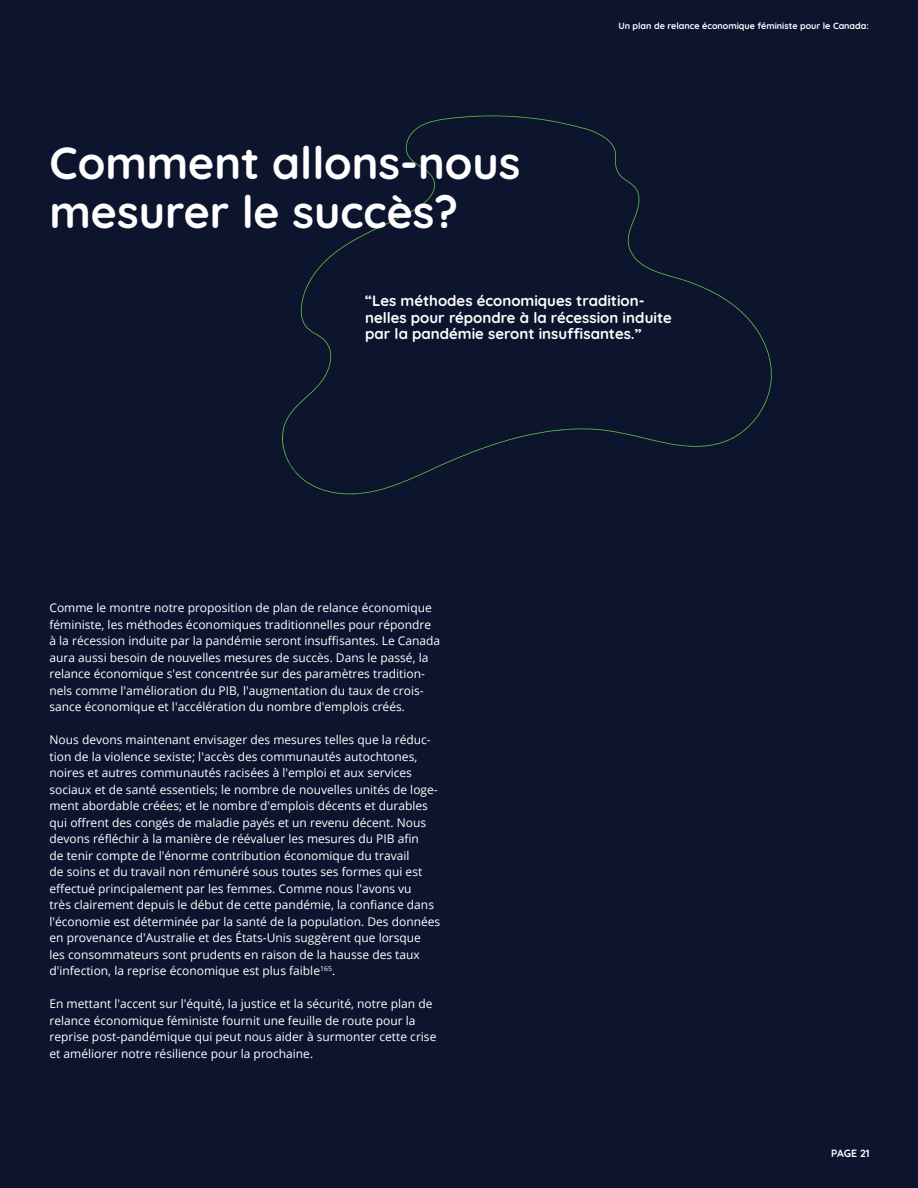
<style>
.page{position:relative;width:918px;height:1188px;background:#0c142e}
.page>*{position:absolute;margin:0;border:0;box-sizing:border-box;transform-origin:0 0}
.t1{font:300 45px/49.5px "Quicksand";color:#fff}
.t2{font:300 15px/16.5px "Quicksand";color:#fff}
.t3{font:12px/16.5px "Open Sans";color:#fff}
.t4{font:300 10.5px "Quicksand";letter-spacing:-.005em;color:#fff}
.t5{font:300 9px "Quicksand";color:#fff}
</style>
<div class="page">
<svg style="left:282px;top:115px;width:490px;height:379px"></svg>
<h1 class="t1" style="left:50px;top:133px;width:473px">Comment allons-nous mesurer le succès?</h1>
<p class="t5" style="left:618px;top:19px;width:252px">Un plan de relance économique féministe pour le Canada:</p>
<p class="t2" style="left:365px;top:291px;width:308px">“Les méthodes économiques tradition&shy;nelles pour répondre à la récession induite par la pandémie seront insuffisantes.”</p>
<p class="t3" style="left:50px;top:599px;width:392px">Comme le montre notre proposition de plan de relance économique féministe, les méthodes économiques traditionnelles pour répondre à la récession induite par la pandémie seront insuffisantes. Le Canada aura aussi besoin de nouvelles mesures de succès. Dans le passé, la relance économique s'est concentrée sur des paramètres tradition&shy;nels comme l'amélioration du PIB, l'augmentation du taux de crois&shy;sance économique et l'accélération du nombre d'emplois créés.</p>
<p class="t3" style="left:50px;top:731px;width:392px">Nous devons maintenant envisager des mesures telles que la réduc&shy;tion de la violence sexiste; l'accès des communautés autochtones, noires et autres communautés racisées à l'emploi et aux services sociaux et de santé essentiels; le nombre de nouvelles unités de loge&shy;ment abordable créées; et le nombre d'emplois décents et durables qui offrent des congés de maladie payés et un revenu décent. Nous devons réfléchir à la manière de réévaluer les mesures du PIB afin<br>de tenir compte de l'énorme contribution économique du travail<br>de soins et du travail non rémunéré sous toutes ses formes qui est effectué principalement par les femmes. Comme nous l'avons vu<br>très clairement depuis le début de cette pandémie, la confiance dans l'économie est déterminée par la santé de la population. Des données en provenance d'Australie et des États-Unis suggèrent que lorsque<br>les consommateurs sont prudents en raison de la hausse des taux d'infection, la reprise économique est plus faible<sup>165</sup>.</p>
<p class="t3" style="left:50px;top:995px;width:388px">En mettant l'accent sur l'équité, la justice et la sécurité, notre plan de relance économique féministe fournit une feuille de route pour la reprise post-pandémique qui peut nous aider à surmonter cette crise et améliorer notre résilience pour la prochaine.</p>
<p class="t4" style="left:831px;top:1145px;width:40px">PAGE 21</p>
</div>
